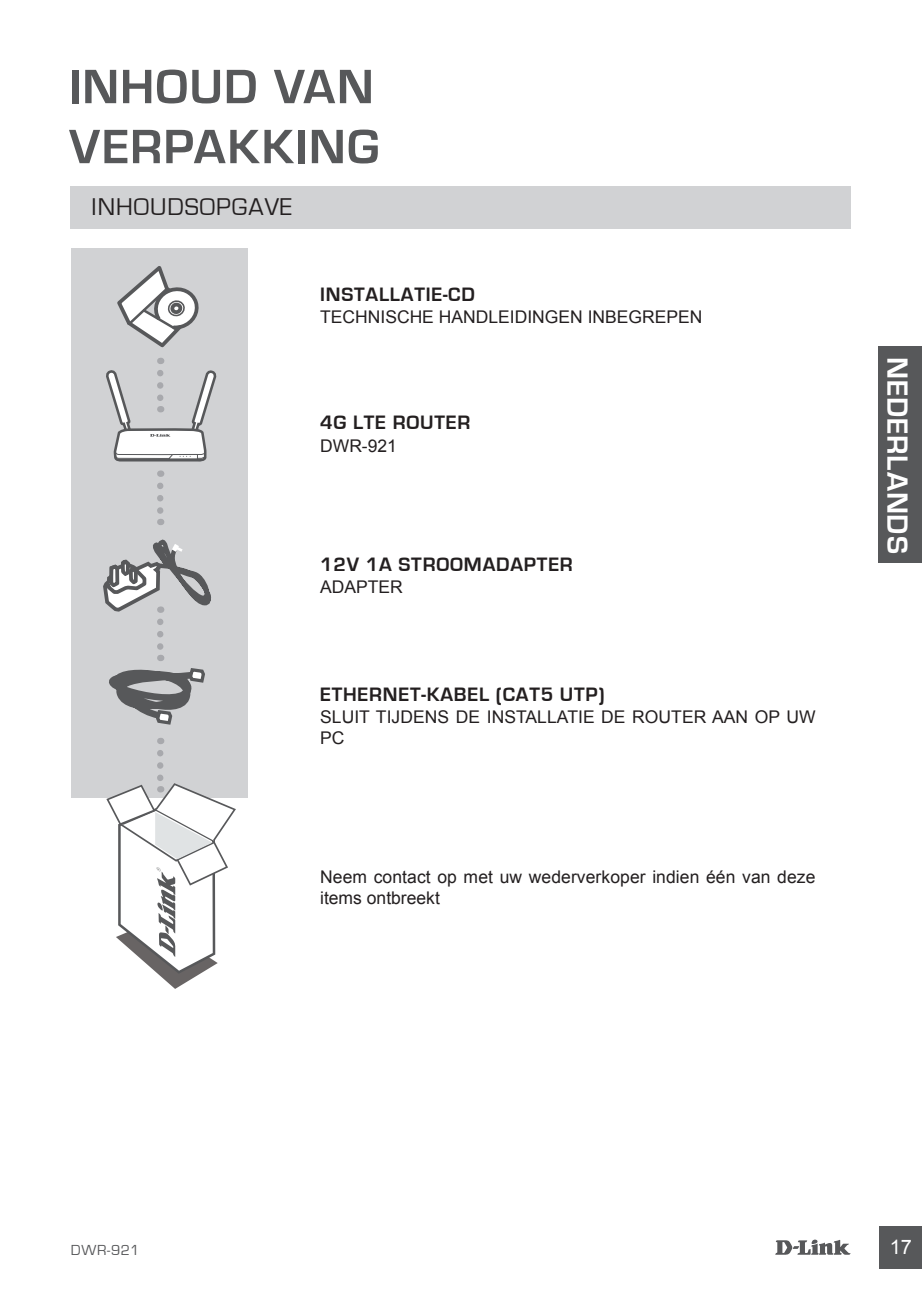
<style>
.page{position:relative;width:922px;height:1297px;background:#fff}
.page>*{position:absolute;margin:0;border:0;box-sizing:border-box;transform-origin:0 0}
.t1{font:700 50px/60px "Eurostile";letter-spacing:.025em;color:#57585a}
.t2{font:700 30px "Eurostile";letter-spacing:.025em;color:#fff}
.t3{font:25px "Eurostile";letter-spacing:.04em;color:#231f20}
.t4{font:700 20px "Eurostile";letter-spacing:.04em;color:#231f20}
.t5{font:20px "Arial";color:#fff}
.t6{font:17.5px/21px "Arial";letter-spacing:.005em;color:#231f20}
.t7{font:15px "Eurostile";letter-spacing:.035em;color:#57585a}
</style>
<div class="page">
<svg style="left:775px;top:1239px;width:75px;height:16px"></svg>
<div style="left:879px;top:1226px;width:42px;height:43px;background:#57585a"></div>
<div style="left:878px;top:346px;width:43px;height:216px;background:#57585a"></div>
<div style="left:71px;top:187px;width:779px;height:42px;background:#d1d2d4"></div>
<div style="left:71px;top:248px;width:176px;height:549px;background:#d1d2d4"></div>
<svg style="left:117px;top:266px;width:82px;height:82px"></svg>
<svg style="left:157px;top:486px;width:6px;height:39px"></svg>
<svg style="left:109px;top:622px;width:96px;height:103px"></svg>
<svg style="left:106px;top:753px;width:130px;height:236px"></svg>
<svg style="left:103px;top:539px;width:108px;height:74px"></svg>
<svg style="left:106px;top:358px;width:111px;height:119px"></svg>
<h1 class="t1" style="left:69px;top:58px;width:311px">INHOUD VAN<br>VERPAKKING</h1>
<h3 class="t3" style="left:92px;top:193px;width:202px">INHOU DSOPGAVE</h3>
<p class="t4" style="left:320px;top:283px;width:156px">INSTALLATIE-CD</p>
<p class="t6" style="left:320px;top:307px;width:384px">TECHNISCHE HANDLEIDINGEN INBEGREPEN</p>
<p class="t4" style="left:320px;top:412px;width:100px">4G LTE ROUTER</p>
<p class="t6" style="left:320px;top:435px;width:78px">DWR-921</p>
<p class="t4" style="left:320px;top:553px;width:254px">12V 1A STROOMADAPTER</p>
<p class="t6" style="left:320px;top:577px;width:84px">ADAPTER</p>
<p class="t4" style="left:320px;top:683px;width:286px">ETHERNET-KABEL (CAT5 UTP)</p>
<p class="t6" style="left:320px;top:707px;width:497px">SLUIT TIJDENS DE INSTALLATIE DE ROUTER AAN OP UW<br>PC</p>
<p class="t6" style="left:320px;top:867px;width:496px">Neem contact op met uw wederverkoper indien één van deze items ontbreekt</p>
<h2 class="t2" style="left:913px;top:357px;width:198px;rotate:90deg">NEDERLANDS</h2>
<p class="t7" style="left:71px;top:1241px;width:70px">DWR-921</p>
<p class="t5" style="left:889px;top:1234px;width:24px">17</p>
</div>
